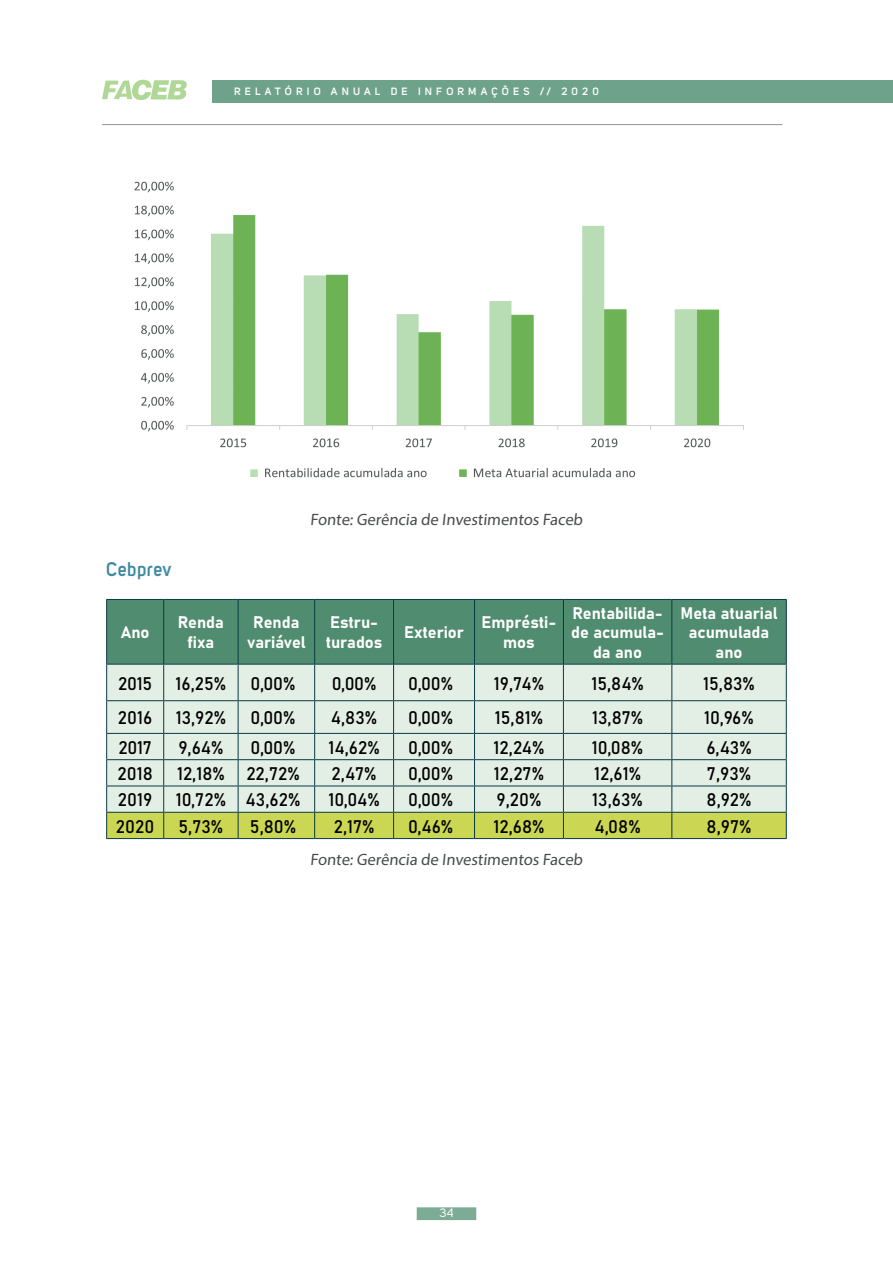
<style>
.page{position:relative;width:893px;height:1263px;background:#fff}
.page>*{position:absolute;margin:0;border:0;box-sizing:border-box;transform-origin:0 0}
.t1{font:600 19.5px "Uni Sans";letter-spacing:.03em;color:#3d89a2;scale:.94 1}
.t2{font:18px "Bahnschrift";color:#000001}
.t3{font:16.5px/19.8px "Bahnschrift";color:#fff;text-align:center}
.t4{font:16.5px "Myriad Pro";color:#494c4d}
.t5{font:12px "Uni Sans";color:#fff}
.t6{font:600 10.5px "Uni Sans";letter-spacing:.4em;color:#fff}
</style>
<div class="page">
<svg style="left:417px;top:1207px;width:59px;height:13px"></svg>
<div style="left:440px;top:1208px;width:13px;height:9px;background:#7cab96"></div>
<hr style="left:102px;top:124px;width:680px;height:1px;background:#929595">
<svg style="left:102px;top:80px;width:85px;height:20px"></svg>
<div style="left:213px;top:81px;width:680px;height:22px;background:#6fa28a"></div>
<div style="left:107px;top:600px;width:679px;height:64px;background:#508c6f"></div>
<div style="left:107px;top:665px;width:679px;height:68px;background:#e3eee5"></div>
<hr style="left:106px;top:599px;width:58px;height:1px;background:#093a45">
<hr style="left:106px;top:600px;width:1px;height:64px;background:#093a45">
<hr style="left:106px;top:664px;width:58px;height:1px;background:#093a45">
<hr style="left:163px;top:664px;width:1px;height:36px;background:#083945">
<hr style="left:163px;top:701px;width:1px;height:32px;background:#083945">
<hr style="left:238px;top:664px;width:1px;height:36px;background:#083945">
<hr style="left:238px;top:701px;width:1px;height:32px;background:#083945">
<hr style="left:164px;top:599px;width:74px;height:1px;background:#093a45">
<hr style="left:163px;top:600px;width:1px;height:64px;background:#093a45">
<hr style="left:394px;top:599px;width:80px;height:1px;background:#093a45">
<hr style="left:564px;top:599px;width:107px;height:1px;background:#093a45">
<hr style="left:164px;top:664px;width:74px;height:1px;background:#093a45">
<hr style="left:394px;top:664px;width:80px;height:1px;background:#093a45">
<hr style="left:564px;top:664px;width:107px;height:1px;background:#093a45">
<hr style="left:314px;top:664px;width:1px;height:36px;background:#083945">
<hr style="left:314px;top:701px;width:1px;height:32px;background:#083945">
<hr style="left:393px;top:664px;width:1px;height:36px;background:#083945">
<hr style="left:474px;top:664px;width:1px;height:36px;background:#083945">
<hr style="left:393px;top:701px;width:1px;height:32px;background:#083945">
<hr style="left:474px;top:701px;width:1px;height:32px;background:#083945">
<hr style="left:238px;top:599px;width:76px;height:1px;background:#093a45">
<hr style="left:238px;top:600px;width:1px;height:64px;background:#093a45">
<hr style="left:238px;top:664px;width:76px;height:1px;background:#093a45">
<hr style="left:106px;top:664px;width:1px;height:36px;background:#083945">
<hr style="left:563px;top:664px;width:1px;height:36px;background:#083945">
<hr style="left:671px;top:664px;width:1px;height:36px;background:#083945">
<hr style="left:786px;top:664px;width:1px;height:36px;background:#083945">
<hr style="left:106px;top:700px;width:58px;height:1px;background:#083945">
<hr style="left:106px;top:701px;width:1px;height:32px;background:#083945">
<hr style="left:164px;top:700px;width:74px;height:1px;background:#083945">
<hr style="left:238px;top:700px;width:77px;height:1px;background:#083945">
<hr style="left:315px;top:700px;width:79px;height:1px;background:#083945">
<hr style="left:394px;top:700px;width:80px;height:1px;background:#083945">
<hr style="left:474px;top:700px;width:89px;height:1px;background:#083945">
<hr style="left:563px;top:700px;width:109px;height:1px;background:#083945">
<hr style="left:563px;top:701px;width:1px;height:32px;background:#083945">
<hr style="left:672px;top:700px;width:115px;height:1px;background:#083945">
<hr style="left:671px;top:701px;width:1px;height:32px;background:#083945">
<hr style="left:786px;top:701px;width:1px;height:32px;background:#083945">
<hr style="left:314px;top:599px;width:80px;height:1px;background:#093a45">
<hr style="left:314px;top:600px;width:1px;height:64px;background:#093a45">
<hr style="left:393px;top:600px;width:1px;height:64px;background:#093a45">
<hr style="left:314px;top:664px;width:80px;height:1px;background:#093a45">
<hr style="left:106px;top:733px;width:58px;height:1px;background:#083945">
<hr style="left:164px;top:733px;width:74px;height:1px;background:#083945">
<hr style="left:238px;top:733px;width:77px;height:1px;background:#083945">
<hr style="left:315px;top:733px;width:79px;height:1px;background:#083945">
<hr style="left:394px;top:733px;width:80px;height:1px;background:#083945">
<hr style="left:474px;top:733px;width:89px;height:1px;background:#083945">
<hr style="left:563px;top:733px;width:109px;height:1px;background:#083945">
<hr style="left:672px;top:733px;width:115px;height:1px;background:#083945">
<svg style="left:106px;top:734px;width:681px;height:104px;background:#d5e1bc"></svg>
<hr style="left:106px;top:812px;width:58px;height:1px;background:#083945">
<hr style="left:164px;top:812px;width:74px;height:1px;background:#083945">
<hr style="left:238px;top:812px;width:77px;height:1px;background:#083945">
<hr style="left:315px;top:812px;width:79px;height:1px;background:#083945">
<hr style="left:394px;top:812px;width:80px;height:1px;background:#083945">
<hr style="left:474px;top:812px;width:89px;height:1px;background:#083945">
<hr style="left:563px;top:812px;width:109px;height:1px;background:#083945">
<hr style="left:672px;top:812px;width:115px;height:1px;background:#083945">
<hr style="left:106px;top:838px;width:58px;height:1px;background:#083945">
<hr style="left:164px;top:838px;width:74px;height:1px;background:#083945">
<hr style="left:238px;top:838px;width:77px;height:1px;background:#083945">
<hr style="left:315px;top:838px;width:79px;height:1px;background:#083945">
<hr style="left:394px;top:838px;width:80px;height:1px;background:#083945">
<hr style="left:474px;top:838px;width:89px;height:1px;background:#083945">
<hr style="left:563px;top:838px;width:109px;height:1px;background:#083945">
<hr style="left:672px;top:838px;width:115px;height:1px;background:#083945">
<hr style="left:474px;top:599px;width:90px;height:1px;background:#093a45">
<hr style="left:474px;top:600px;width:1px;height:64px;background:#093a45">
<hr style="left:563px;top:600px;width:1px;height:64px;background:#093a45">
<hr style="left:474px;top:664px;width:90px;height:1px;background:#093a45">
<hr style="left:671px;top:599px;width:116px;height:1px;background:#093a45">
<hr style="left:671px;top:600px;width:1px;height:64px;background:#093a45">
<hr style="left:786px;top:600px;width:1px;height:64px;background:#093a45">
<hr style="left:671px;top:664px;width:116px;height:1px;background:#093a45">
<img style="left:134px;top:181px;width:610px;height:297px">
<p class="t6" style="left:234px;top:85px;width:366px">RELATÓRIO ANUAL DE INFORMAÇÕES // 2020</p>
<p class="t1" style="left:106px;top:558px;width:71px">Cebprev</p>
<p class="t4" style="left:310px;top:509px;width:276px">Fonte: Gerência de Investimentos Faceb</p>
<p class="t3" style="left:121px;top:621px;width:30px">Ano</p>
<p class="t3" style="left:178px;top:612px;width:48px">Renda fixa</p>
<p class="t3" style="left:247px;top:612px;width:60px">Renda variável</p>
<p class="t3" style="left:326px;top:612px;width:58px;text-align:left">Estru&shy;turados</p>
<p class="t3" style="left:404px;top:621px;width:61px">Exterior</p>
<p class="t3" style="left:482px;top:612px;width:76px">Emprésti&shy;mos</p>
<p class="t3" style="left:571px;top:602px;width:94px">Rentabilida&shy;de acumula&shy;da ano</p>
<p class="t3" style="left:680px;top:602px;width:99px">Meta atuarial acumulada ano</p>
<p class="t2" style="left:118px;top:670px;width:35px">2015</p>
<p class="t2" style="left:176px;top:670px;width:52px">16,25%</p>
<p class="t2" style="left:251px;top:670px;width:46px">0,00%</p>
<p class="t2" style="left:332px;top:670px;width:46px">0,00%</p>
<p class="t2" style="left:408px;top:670px;width:46px">0,00%</p>
<p class="t2" style="left:494px;top:670px;width:52px">19,74%</p>
<p class="t2" style="left:591px;top:670px;width:54px">15,84%</p>
<p class="t2" style="left:703px;top:670px;width:53px">15,83%</p>
<p class="t2" style="left:118px;top:704px;width:36px">2016</p>
<p class="t2" style="left:176px;top:704px;width:52px">13,92%</p>
<p class="t2" style="left:251px;top:704px;width:46px">0,00%</p>
<p class="t2" style="left:331px;top:704px;width:48px">4,83%</p>
<p class="t2" style="left:408px;top:704px;width:46px">0,00%</p>
<p class="t2" style="left:495px;top:704px;width:50px">15,81%</p>
<p class="t2" style="left:592px;top:704px;width:53px">13,87%</p>
<p class="t2" style="left:704px;top:704px;width:51px">10,96%</p>
<p class="t2" style="left:119px;top:734px;width:35px">2017</p>
<p class="t2" style="left:178px;top:734px;width:47px">9,64%</p>
<p class="t2" style="left:251px;top:734px;width:46px">0,00%</p>
<p class="t2" style="left:328px;top:734px;width:53px">14,62%</p>
<p class="t2" style="left:408px;top:734px;width:46px">0,00%</p>
<p class="t2" style="left:494px;top:734px;width:52px">12,24%</p>
<p class="t2" style="left:592px;top:734px;width:53px">10,08%</p>
<p class="t2" style="left:706px;top:734px;width:47px">6,43%</p>
<p class="t2" style="left:118px;top:760px;width:37px">2018</p>
<p class="t2" style="left:177px;top:760px;width:124px">12,18% 22,72%</p>
<p class="t2" style="left:332px;top:760px;width:47px">2,47%</p>
<p class="t2" style="left:408px;top:760px;width:46px">0,00%</p>
<p class="t2" style="left:494px;top:760px;width:52px">12,27%</p>
<p class="t2" style="left:594px;top:760px;width:48px">12,61%</p>
<p class="t2" style="left:707px;top:760px;width:46px">7,93%</p>
<p class="t2" style="left:118px;top:786px;width:36px">2019</p>
<p class="t2" style="left:176px;top:786px;width:126px">10,72% 43,62%</p>
<p class="t2" style="left:328px;top:786px;width:53px">10,04%</p>
<p class="t2" style="left:408px;top:786px;width:46px">0,00%</p>
<p class="t2" style="left:496px;top:786px;width:46px">9,20%</p>
<p class="t2" style="left:592px;top:786px;width:52px">13,63%</p>
<p class="t2" style="left:706px;top:786px;width:47px">8,92%</p>
<p class="t2" style="left:116px;top:812px;width:40px">2020</p>
<p class="t2" style="left:179px;top:812px;width:46px">5,73%</p>
<p class="t2" style="left:250px;top:812px;width:48px">5,80%</p>
<p class="t2" style="left:334px;top:812px;width:42px">2,17%</p>
<p class="t2" style="left:408px;top:812px;width:47px">0,46%</p>
<p class="t2" style="left:493px;top:812px;width:53px">12,68%</p>
<p class="t2" style="left:594px;top:812px;width:48px">4,08%</p>
<p class="t2" style="left:707px;top:812px;width:46px">8,97%</p>
<p class="t4" style="left:310px;top:850px;width:276px">Fonte: Gerência de Investimentos Faceb</p>
<p class="t5" style="left:439px;top:1206px;width:15px">34</p>
</div>
